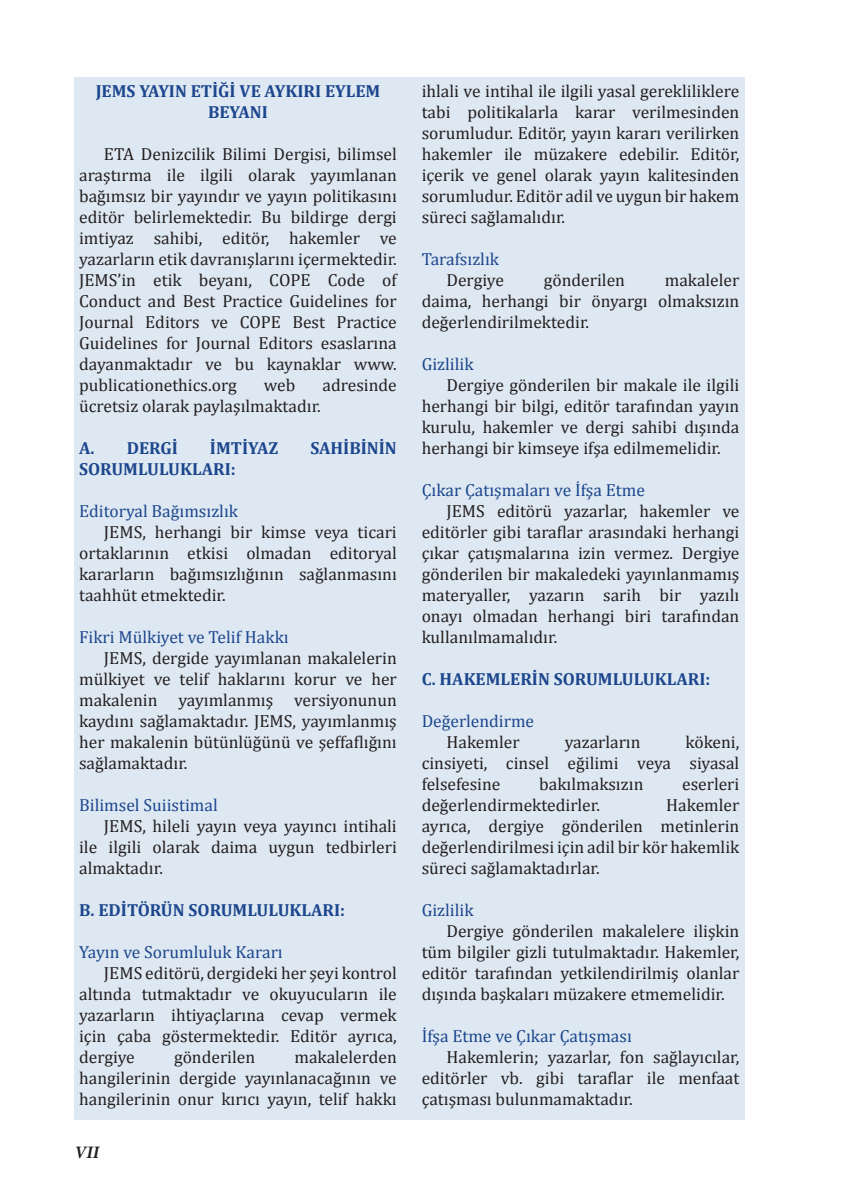
<style>
.page{position:relative;width:844px;height:1191px;background:#fff}
.page>*{position:absolute;margin:0;border:0;box-sizing:border-box;transform-origin:0 0}
.t1{font:17.5px/21px "Cambria";color:#231f20;text-align:justify}
.t2{font:17.5px "Cambria";color:#1c468d}
.t3{font:700 17.5px/21px "Cambria";color:#1c468d;text-align:center}
.t4{font:italic 700 17.5px "Minion Pro";color:#231f20}
</style>
<div class="page">
<div style="left:75px;top:77px;width:669px;height:1042px;background:#dee8f2"></div>
<p class="t3" style="left:96px;top:80px;width:286px">JEMS YAYIN ETİĞİ VE AYKIRI EYLEM<br>BEYANI</p>
<p class="t1" style="left:79px;top:143px;width:319px;text-indent:25px">ETA Denizcilik Bilimi Dergisi, bilimsel araştırma ile ilgili olarak yayımlanan bağımsız bir yayındır ve yayın politikasını editör belirlemektedir. Bu bildirge dergi imtiyaz sahibi, editör, hakemler ve yazarların etik davranışlarını içermektedir.<br>JEMS’in etik beyanı, COPE Code of Conduct and Best Practice Guidelines for Journal Editors ve COPE Best Practice Guidelines for Journal Editors esaslarına dayanmaktadır ve bu kaynaklar www. publicationethics.org</p>
<p class="t1" style="left:264px;top:374px;width:33px">web</p>
<p class="t1" style="left:322px;top:374px;width:76px">adresinde</p>
<p class="t1" style="left:79px;top:395px;width:243px">ücretsiz olarak paylaşılmaktadır.</p>
<p class="t3" style="left:79px;top:437px;width:100px">A. DERGİ</p>
<p class="t3" style="left:210px;top:437px;width:70px">İMTİYAZ</p>
<p class="t3" style="left:310px;top:437px;width:88px">SAHİBİNİN</p>
<p class="t3" style="left:79px;top:458px;width:158px">SORUMLULUKLARI:</p>
<p class="t2" style="left:79px;top:501px;width:160px">Editoryal Bağımsızlık</p>
<p class="t1" style="left:79px;top:521px;width:319px;text-indent:25px">JEMS, herhangi bir kimse veya ticari ortaklarının etkisi olmadan editoryal kararların bağımsızlığının sağlanmasını taahhüt etmektedir.</p>
<p class="t2" style="left:79px;top:627px;width:211px">Fikri Mülkiyet ve Telif Hakkı</p>
<p class="t1" style="left:79px;top:647px;width:319px;text-indent:25px">JEMS, dergide yayımlanan makalelerin mülkiyet ve telif haklarını korur ve her makalenin yayımlanmış versiyonunun kaydını sağlamaktadır. JEMS, yayımlanmış her makalenin bütünlüğünü ve şeffaflığını sağlamaktadır.</p>
<p class="t2" style="left:79px;top:795px;width:140px">Bilimsel Suiistimal</p>
<p class="t1" style="left:79px;top:815px;width:319px;text-indent:25px">JEMS, hileli yayın veya yayıncı intihali ile ilgili olarak daima uygun tedbirleri almaktadır.</p>
<p class="t3" style="left:79px;top:899px;width:267px">B. EDİTÖRÜN SORUMLULUKLARI:</p>
<p class="t2" style="left:79px;top:942px;width:205px">Yayın ve Sorumluluk Kararı</p>
<p class="t1" style="left:79px;top:962px;width:319px;text-indent:25px">JEMS editörü, dergideki her şeyi kontrol altında tutmaktadır ve okuyucuların ile yazarların ihtiyaçlarına cevap vermek için çaba göstermektedir. Editör ayrıca, dergiye</p>
<p class="t1" style="left:79px;top:1046px;width:319px;text-indent:215px">makalelerden hangilerinin dergide yayınlanacağının ve hangilerinin onur kırıcı yayın, telif hakkı</p>
<p class="t1" style="left:174px;top:1046px;width:83px">gönderilen</p>
<p class="t4" style="left:74px;top:1140px;width:26px">VII</p>
<p class="t1" style="left:421px;top:80px;width:319px">ihlali ve intihal ile ilgili yasal gerekliliklere tabi politikalarla karar verilmesinden sorumludur. Editör, yayın kararı verilirken hakemler ile müzakere edebilir. Editör, içerik ve genel olarak yayın kalitesinden sorumludur. Editör adil ve uygun bir hakem süreci sağlamalıdır.</p>
<p class="t2" style="left:421px;top:249px;width:79px">Tarafsızlık</p>
<p class="t1" style="left:446px;top:269px;width:59px">Dergiye</p>
<p class="t1" style="left:543px;top:269px;width:83px">gönderilen</p>
<p class="t1" style="left:421px;top:269px;width:319px;text-indent:243px">makaleler daima, herhangi bir önyargı olmaksızın değerlendirilmektedir.</p>
<p class="t2" style="left:421px;top:354px;width:53px">Gizlilik</p>
<p class="t1" style="left:421px;top:374px;width:319px;text-indent:25px">Dergiye gönderilen bir makale ile ilgili herhangi bir bilgi, editör tarafından yayın kurulu, hakemler ve dergi sahibi dışında herhangi bir kimseye ifşa edilmemelidir.</p>
<p class="t2" style="left:421px;top:480px;width:225px">Çıkar Çatışmaları ve İfşa Etme</p>
<p class="t1" style="left:421px;top:500px;width:319px;text-indent:25px">JEMS editörü yazarlar, hakemler ve editörler gibi taraflar arasındaki herhangi çıkar çatışmalarına izin vermez. Dergiye gönderilen bir makaledeki yayınlanmamış materyaller, yazarın sarih bir yazılı onayı olmadan herhangi biri tarafından kullanılmamalıdır.</p>
<p class="t3" style="left:421px;top:668px;width:290px">C. HAKEMLERİN SORUMLULUKLARI:</p>
<p class="t2" style="left:421px;top:711px;width:114px">Değerlendirme</p>
<p class="t1" style="left:446px;top:731px;width:75px">Hakemler</p>
<p class="t1" style="left:564px;top:731px;width:77px">yazarların</p>
<p class="t1" style="left:421px;top:731px;width:319px;text-indent:264px">kökeni, cinsiyeti, cinsel eğilimi veya siyasal felsefesine</p>
<p class="t1" style="left:539px;top:773px;width:106px">bakılmaksızın</p>
<p class="t1" style="left:682px;top:773px;width:59px">eserleri</p>
<p class="t1" style="left:421px;top:794px;width:180px">değerlendirmektedirler.</p>
<p class="t1" style="left:421px;top:794px;width:319px;text-indent:244px">Hakemler ayrıca, dergiye gönderilen metinlerin değerlendirilmesi için adil bir kör hakemlik süreci sağlamaktadırlar.</p>
<p class="t2" style="left:421px;top:900px;width:53px">Gizlilik</p>
<p class="t1" style="left:421px;top:920px;width:319px;text-indent:25px">Dergiye gönderilen makalelere ilişkin tüm bilgiler gizli tutulmaktadır. Hakemler, editör tarafından yetkilendirilmiş olanlar dışında başkaları müzakere etmemelidir.</p>
<p class="t2" style="left:421px;top:1026px;width:212px">İfşa Etme ve Çıkar Çatışması</p>
<p class="t1" style="left:421px;top:1046px;width:319px;text-indent:25px">Hakemlerin; yazarlar, fon sağlayıcılar, editörler vb. gibi taraflar ile menfaat çatışması bulunmamaktadır.</p>
</div>
